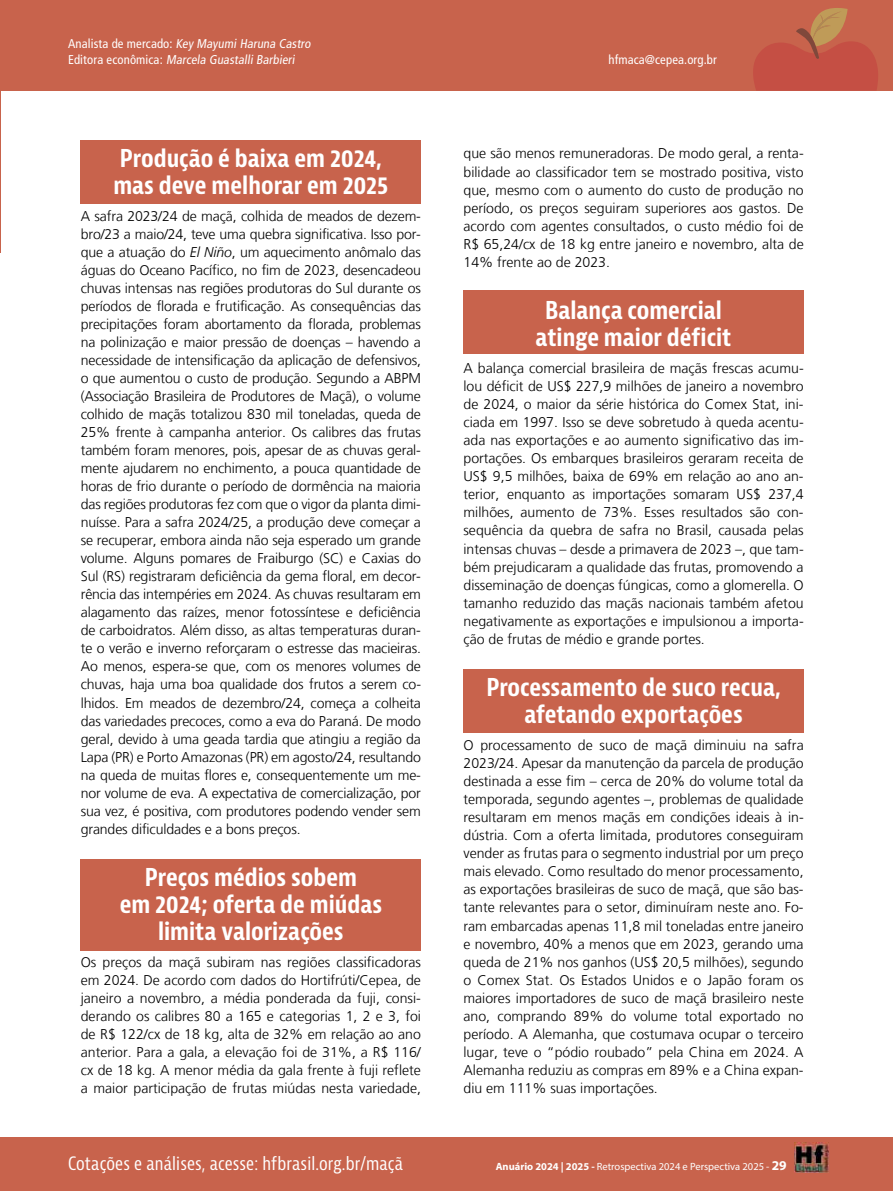
<style>
.page{position:relative;width:893px;height:1191px;background:#fff}
.page>*{position:absolute;margin:0;border:0;box-sizing:border-box;transform-origin:0 0}
.t1{font:700 condensed 24px/27px "Bernina Sans";color:#fff;text-align:center}
.t2{font:condensed 18px "Bernina Sans";letter-spacing:.01em;color:#fff}
.t3{font:300 14.1px/18px "Frutiger LT";color:#000;text-align:justify}
.t4{font:condensed 12.75px/16.2px "Frutiger";letter-spacing:.01em;color:#fff}
.t5{font:10.5px "Myriad Pro";color:#fff}
.s1{font-style:italic}
.s2{font-weight:700}
.s3{font-weight:700;font-size:13.5px}
</style>
<div class="page">
<hr style="left:0;top:0;width:1px;height:252px;background:#c8634c">
<div style="left:0;top:1137px;width:893px;height:54px;background:#c8634c"></div>
<div style="left:0;top:0;width:893px;height:91px;background:#c8634c"></div>
<svg style="left:753px;top:8px;width:125px;height:83px"></svg>
<div style="left:463px;top:669px;width:341px;height:63px;background:#c8634c"></div>
<div style="left:463px;top:290px;width:341px;height:64px;background:#c8634c"></div>
<div style="left:81px;top:859px;width:340px;height:91px;background:#c8634c"></div>
<div style="left:81px;top:140px;width:340px;height:64px;background:#c8634c"></div>
<img style="left:795px;top:1142px;width:34px;height:30px">
<p class="t4" style="left:68px;top:35px;width:246px">Analista de mercado: Key Mayumi Haruna Castro<br>E d i to ra eco n ô m i ca : Marcela Guastalli Barbieri</p>
<h1 class="t1" style="left:113px;top:146px;width:276px;text-align:left">Produção é baixa em 2024, mas deve melhorar em 2025</h1>
<p class="t3" style="left:81px;top:207px;width:342px">A safra 2023/24 de maçã, colhida de meados de dezem&shy;bro/23 a maio/24, teve uma quebra significativa. Isso por&shy;que a atuação do <span class="s1">El Niño</span>, um aquecimento anômalo das águas do Oceano Pacífico, no fim de 2023, desencadeou chuvas intensas nas regiões produtoras do Sul durante os períodos de florada e frutificação. As consequências das precipitações foram abortamento da florada, problemas na polinização e maior pressão de doenças – havendo a necessidade de intensificação da aplicação de defensivos, o que aumentou o custo de produção. Segundo a ABPM (Associação Brasileira de Produtores de Maçã), o volume colhido de maçãs totalizou 830 mil toneladas, queda de 25% frente à campanha anterior. Os calibres das frutas também foram menores, pois, apesar de as chuvas geral&shy;mente ajudarem no enchimento, a pouca quantidade de horas de frio durante o período de dormência na maioria das regiões produtoras fez com que o vigor da planta dimi&shy;nuísse. Para a safra 2024/25, a produção deve começar a se recuperar, embora ainda não seja esperado um grande volume. Alguns pomares de Fraiburgo (SC) e Caxias do Sul (RS) registraram deficiência da gema floral, em decor&shy;rência das intempéries em 2024. As chuvas resultaram em alagamento das raízes, menor fotossíntese e deficiência de carboidratos. Além disso, as altas temperaturas duran&shy;te o verão e inverno reforçaram o estresse das macieiras.<br>Ao menos, espera-se que, com os menores volumes de chuvas, haja uma boa qualidade dos frutos a serem co&shy;lhidos. Em meados de dezembro/24, começa a colheita das variedades precoces, como a eva do Paraná. De modo geral, devido à uma geada tardia que atingiu a região da Lapa (PR) e Porto Amazonas (PR) em agosto/24, resultando na queda de muitas flores e, consequentemente um me&shy;nor volume de eva. A expectativa de comercialização, por sua vez, é positiva, com produtores podendo vender sem grandes dificuldades e a bons preços.</p>
<h1 class="t1" style="left:120px;top:864px;width:264px">Preços médios sobem<br>em 2024; oferta de miúdas limita valorizações</h1>
<p class="t3" style="left:81px;top:953px;width:342px">Os preços da maçã subiram nas regiões classificadoras em 2024. De acordo com dados do Hortifrúti/Cepea, de janeiro a novembro, a média ponderada da fuji, consi&shy;derando os calibres 80 a 165 e categorias 1, 2 e 3, foi de R$ 122/cx de 18 kg, alta de 32% em relação ao ano anterior. Para a gala, a elevação foi de 31%, a R$ 116/ cx de 18 kg. A menor média da gala frente à fuji reflete a maior participação de frutas miúdas nesta variedade,</p>
<p class="t2" style="left:68px;top:1152px;width:337px">Cotações e análises, acesse: hfbrasil.org.br/maçã</p>
<p class="t4" style="left:608px;top:52px;width:110px">hfmaca@cepea.org.br</p>
<p class="t3" style="left:463px;top:145px;width:342px">que são menos remuneradoras. De modo geral, a renta&shy;bilidade ao classificador tem se mostrado positiva, visto que, mesmo com o aumento do custo de produção no período, os preços seguiram superiores aos gastos. De acordo com agentes consultados, o custo médio foi de R$ 65,24/cx de 18 kg entre janeiro e novembro, alta de 14% frente ao de 2023.</p>
<h1 class="t1" style="left:536px;top:298px;width:197px">Balança comercial atinge maior déficit</h1>
<p class="t3" style="left:463px;top:359px;width:342px">A balança comercial brasileira de maçãs frescas acumu&shy;lou déficit de US$ 227,9 milhões de janeiro a novembro de 2024, o maior da série histórica do Comex Stat, ini&shy;ciada em 1997. Isso se deve sobretudo à queda acentu&shy;ada nas exportações e ao aumento significativo das im&shy;portações. Os embarques brasileiros geraram receita de US$ 9,5 milhões, baixa de 69% em relação ao ano an&shy;terior, enquanto as importações somaram US$ 237,4 milhões, aumento de 73%. Esses resultados são con&shy;sequência da quebra de safra no Brasil, causada pelas intensas chuvas – desde a primavera de 2023 –, que tam&shy;bém prejudicaram a qualidade das frutas, promovendo a disseminação de doenças fúngicas, como a glomerella. O tamanho reduzido das maçãs nacionais também afetou negativamente as exportações e impulsionou a importa&shy;ção de frutas de médio e grande portes.</p>
<h1 class="t1" style="left:486px;top:674px;width:296px">Processamento de suco recua, afetando exportações</h1>
<p class="t3" style="left:463px;top:736px;width:342px">O processamento de suco de maçã diminuiu na safra 2023/24. Apesar da manutenção da parcela de produção destinada a esse fim – cerca de 20% do volume total da temporada, segundo agentes –, problemas de qualidade resultaram em menos maçãs em condições ideais à in&shy;dústria. Com a oferta limitada, produtores conseguiram vender as frutas para o segmento industrial por um preço mais elevado. Como resultado do menor processamento, as exportações brasileiras de suco de maçã, que são bas&shy;tante relevantes para o setor, diminuíram neste ano. Fo&shy;ram embarcadas apenas 11,8 mil toneladas entre janeiro e novembro, 40% a menos que em 2023, gerando uma queda de 21% nos ganhos (US$ 20,5 milhões), segundo o Comex Stat. Os Estados Unidos e o Japão foram os maiores importadores de suco de maçã brasileiro neste ano, comprando 89% do volume total exportado no período. A Alemanha, que costumava ocupar o terceiro lugar, teve o “pódio roubado” pela China em 2024. A Alemanha reduziu as compras em 89% e a China expan&shy;diu em 111% suas importações.</p>
<p class="t5" style="left:496px;top:1160px;width:292px"><span class="s2">Anuário 2024 | 2025 -</span> Retrospectiva 2024 e Perspectiva 2025 - <span class="s3">29</span></p>
</div>
